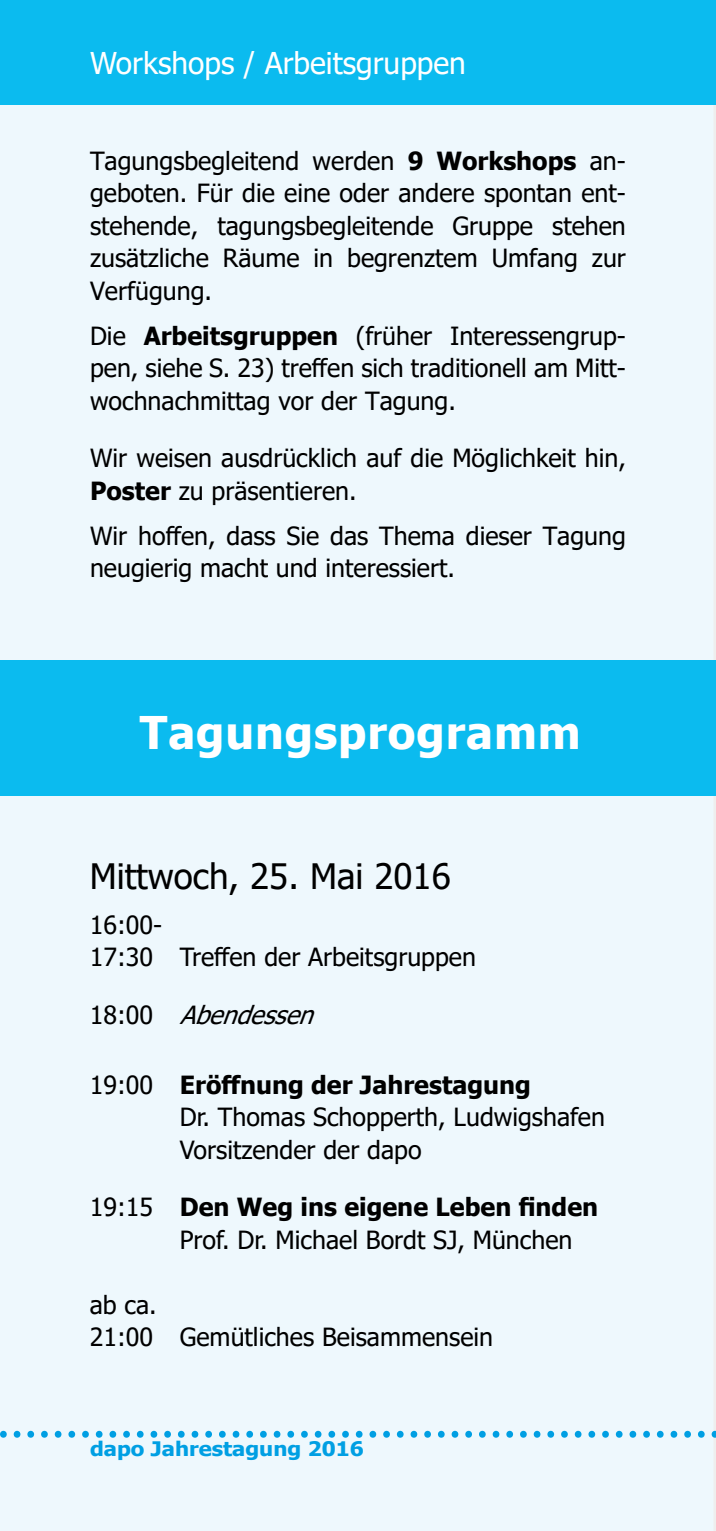
<style>
.page{position:relative;width:716px;height:1531px;background:#fff}
.page>*{position:absolute;margin:0;border:0;box-sizing:border-box;transform-origin:0 0}
.t1{font:60px "Minion Pro";color:#009fe3}
.t2{font:700 45px "Tahoma";letter-spacing:.02em;color:#fff}
.t3{font:35px "Tahoma";color:#000}
.t4{font:30px "Tahoma";color:#fff}
.t5{font:25px/32.5px "Tahoma";color:#000}
.t6{font:italic 25px "Tahoma";color:#000}
.t7{font:700 20px "Tahoma";color:#009fe3;scale:1.1 1}
.s1{font-weight:700}
.s2{font-style:normal}
</style>
<div class="page">
<div style="left:0;top:105px;width:716px;height:1426px;background:#eef8fd"></div>
<div style="left:0;top:0;width:716px;height:105px;background:#0bbbef"></div>
<hr style="left:715px;top:1254px;width:1px;height:136px;background:#dadada">
<div style="left:0;top:660px;width:716px;height:135px;background:#0bbbef"></div>
<p class="t4" style="left:90px;top:43px;width:377px">Workshops / Arbeitsgruppen</p>
<p class="t5" style="left:90px;top:146px;width:537px;text-align:justify">Tagungsbegleitend werden <span class="s1">9 Workshops</span> an&shy;geboten. Für die eine oder andere spontan ent&shy;stehende, tagungsbegleitende Gruppe stehen zusätzliche Räume in begrenztem Umfang zur Verfügung.</p>
<p class="t5" style="left:90px;top:321px;width:537px;text-align:justify">Die <span class="s1">Arbeitsgruppen</span> (früher Interessengrup&shy;pen, siehe S. 23) treffen sich traditionell am Mitt&shy;wochnachmittag vor der Tagung.</p>
<p class="t5" style="left:90px;top:443px;width:537px">Wir weisen ausdrücklich auf die Möglichkeit hin,<br><span class="s1">Poster</span> zu präsentieren.</p>
<p class="t5" style="left:90px;top:521px;width:537px">Wir hoffen, dass Sie das Thema dieser Tagung neugierig macht und interessiert.</p>
<h2 class="t2" style="left:140px;top:700px;width:442px">Tagungsprogramm</h2>
<h3 class="t3" style="left:90px;top:852px;width:362px">Mittwoch, 25. Mai 2016</h3>
<p class="t5" style="left:90px;top:909px;width:388px">16:00-<br>17:30 Treffen der Arbeitsgruppen</p>
<p class="t6" style="left:90px;top:998px;width:237px"><span class="s2">1 8 : 0 0</span> Abendessen</p>
<p class="t5" style="left:180px;top:1069px;width:427px;text-indent:-90px">19:00 <span class="s1">Eröffnung der Jahrestagung<br></span>Dr. Thomas Schopperth, Ludwigshafen<br>Vorsitzender der dapo</p>
<p class="t5" style="left:180px;top:1192px;width:420px;text-indent:-90px">19:15 <span class="s1">Den Weg ins eigene Leben finden<br></span>Prof. Dr. Michael Bordt SJ, München</p>
<p class="t5" style="left:90px;top:1289px;width:405px">ab ca.<br>21:00 Gemütliches Beisammensein</p>
<h1 class="t1" style="left:-3px;top:1377px;width:727px">.....................................................</h1>
<p class="t7" style="left:90px;top:1435px;width:250px">dapo Jahrestagung 2016</p>
</div>
